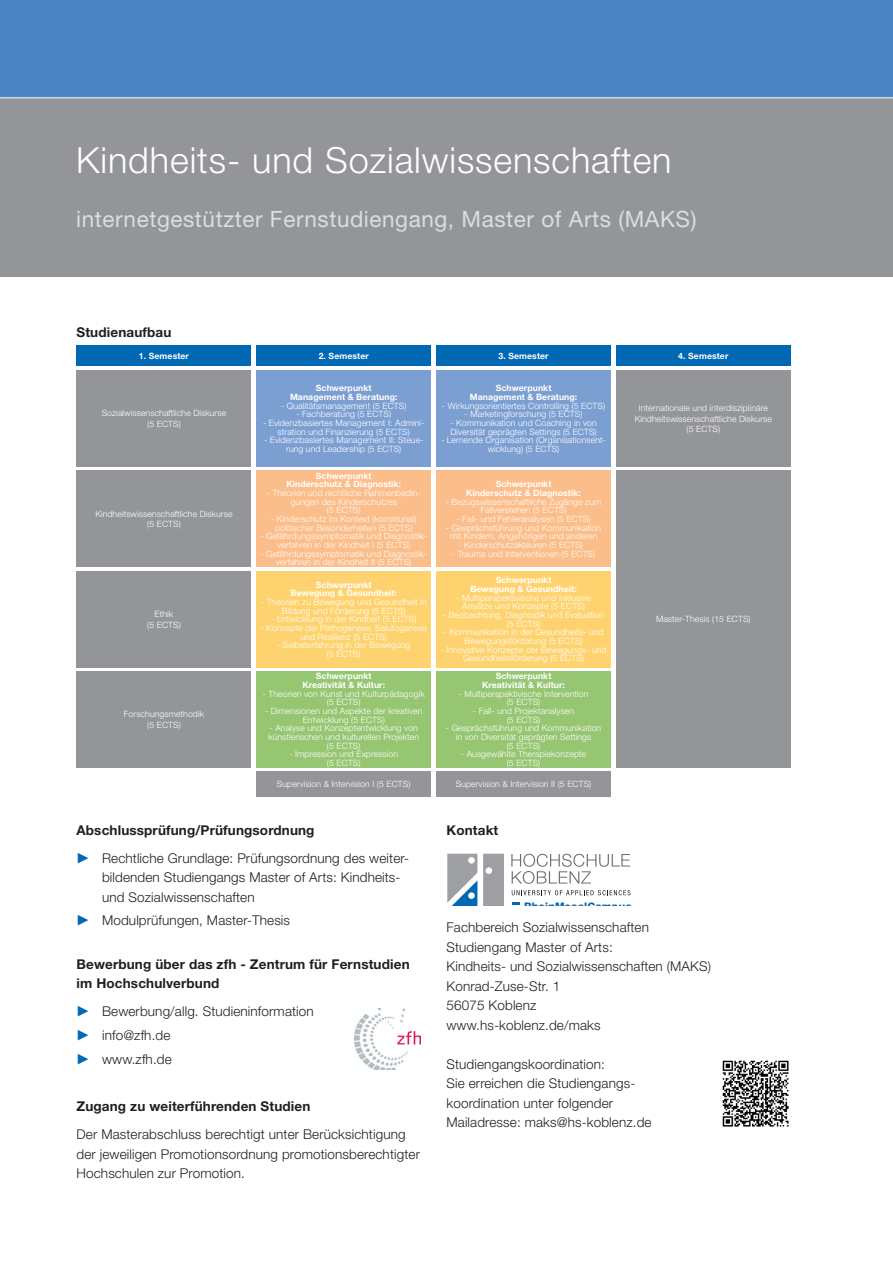
<style>
.page{position:relative;width:893px;height:1263px;background:#fff}
.page>*{position:absolute;margin:0;border:0;box-sizing:border-box;transform-origin:0 0}
.t1{font:300 36px "Helvetica Neue LT Std";letter-spacing:.025em;color:#fff}
.t2{font:22.5px "Helvetica Neue LT Std";letter-spacing:.025em;color:#dcdddf}
.t3{font:300 13.5px/19.5px "Helvetica Neue LT Std";letter-spacing:.01em;color:#231f20}
.t4{font:700 13.5px/19.5px "Helvetica Neue LT Std";letter-spacing:.01em;color:#231f20}
.t5{font:800 10.35px "Helvetica Neue LT Std";letter-spacing:.025em;color:#0168b3}
.t6{font:300 8.7px/8.7px "Helvetica Neue LT Std";letter-spacing:.01em;color:#fff;text-align:center}
.t7{font:700 8.7px/8.7px "Helvetica Neue LT Std";letter-spacing:.01em;color:#fff;text-align:center}
.s1{font-family:"European Pi Four";font-weight:400;color:#0168b3}
</style>
<div class="page">
<div style="left:0;top:98px;width:893px;height:178px;background:#939598"></div>
<div style="left:0;top:0;width:893px;height:98px;background:#4c85c3"></div>
<svg style="left:512px;top:902px;width:7px;height:3px"></svg>
<svg style="left:483px;top:854px;width:21px;height:51px"></svg>
<svg style="left:447px;top:854px;width:30px;height:51px"></svg>
<svg style="left:511px;top:854px;width:119px;height:30px"></svg>
<svg style="left:512px;top:890px;width:118px;height:5px"></svg>
<img style="left:722px;top:1060px;width:67px;height:67px">
<div style="left:77px;top:345px;width:174px;height:21px;background:#0168b3"></div>
<div style="left:256px;top:345px;width:175px;height:21px;background:#0168b3"></div>
<div style="left:436px;top:345px;width:175px;height:21px;background:#0168b3"></div>
<div style="left:616px;top:345px;width:175px;height:21px;background:#0168b3"></div>
<div style="left:77px;top:370px;width:174px;height:97px;background:#939598"></div>
<div style="left:256px;top:370px;width:175px;height:97px;background:#7c9fd2"></div>
<div style="left:77px;top:470px;width:174px;height:97px;background:#939598"></div>
<div style="left:77px;top:571px;width:174px;height:97px;background:#939598"></div>
<div style="left:77px;top:671px;width:174px;height:97px;background:#939598"></div>
<div style="left:256px;top:470px;width:175px;height:97px;background:#fbbd89"></div>
<div style="left:256px;top:571px;width:175px;height:97px;background:#fed36f"></div>
<div style="left:256px;top:671px;width:175px;height:97px;background:#96c672"></div>
<div style="left:616px;top:370px;width:175px;height:97px;background:#939598"></div>
<div style="left:616px;top:470px;width:175px;height:298px;background:#939598"></div>
<div style="left:436px;top:370px;width:175px;height:97px;background:#7c9fd2"></div>
<div style="left:436px;top:470px;width:175px;height:97px;background:#fbbd89"></div>
<div style="left:436px;top:571px;width:175px;height:97px;background:#fed36f"></div>
<div style="left:436px;top:671px;width:175px;height:97px;background:#96c672"></div>
<div style="left:256px;top:771px;width:175px;height:26px;background:#939598"></div>
<div style="left:436px;top:771px;width:175px;height:26px;background:#939598"></div>
<img style="left:354px;top:1008px;width:67px;height:62px">
<hr style="left:0;top:97px;width:893px;height:1px;background:#fff">
<p class="t1" style="left:76px;top:138px;width:597px">Kindheits- und Sozialwissenschaften</p>
<p class="t2" style="left:76px;top:205px;width:622px">internetgestützter Fernstudiengang, Master of Arts (MAKS)</p>
<p class="t4" style="left:77px;top:322px;width:96px">Studienaufbau</p>
<p class="t7" style="left:139px;top:351px;width:52px">1. Semester</p>
<p class="t7" style="left:319px;top:351px;width:52px">2. Semester</p>
<p class="t7" style="left:498px;top:351px;width:52px">3. Semester</p>
<p class="t7" style="left:678px;top:351px;width:52px">4. Semester</p>
<p class="t6" style="left:102px;top:408px;width:126px;line-height:10.5px">Sozialwissenschaftliche Diskurse (5 ECTS)</p>
<p class="t6" style="left:95px;top:508px;width:139px;line-height:10.5px">Kindheitswissenschaftliche Diskurse (5 ECTS)</p>
<p class="t6" style="left:147px;top:609px;width:35px;line-height:10.5px">Ethik<br>(5 ECTS)</p>
<p class="t6" style="left:124px;top:709px;width:82px;line-height:10.5px">Forschungsmethodik (5 ECTS)</p>
<p class="t7" style="left:290px;top:384px;width:109px">Schwerpunkt<br>Management &amp; Beratung:</p>
<p class="t6" style="left:281px;top:401px;width:127px">- Qualitätsmanagement (5 ECTS)</p>
<p class="t6" style="left:296px;top:410px;width:96px">- Fachberatung (5 ECTS)</p>
<p class="t6" style="left:263px;top:418px;width:163px">- Evidenzbasiertes Management I: Admini&shy;stration und Finanzierung (5 ECTS)</p>
<p class="t6" style="left:264px;top:436px;width:161px">- Evidenzbasiertes Management II: Steue&shy;rung und Leadership (5 ECTS)</p>
<p class="t7" style="left:286px;top:471px;width:116px">Schwerpunkt<br>Kinderschutz &amp; Diagnostik:</p>
<p class="t6" style="left:267px;top:488px;width:155px">- Theorien und rechtliche Rahmenbedin&shy;gungen des Kinderschutzes<br>(5 ECTS)</p>
<p class="t6" style="left:271px;top:514px;width:147px">- Kinderschutz im Kontext (kommunal) politischer Besonderheiten (5 ECTS)</p>
<p class="t6" style="left:260px;top:532px;width:168px">- Gefährdungssymptomatik und Diagnostik&shy;verfahren in der Kindheit I (5 ECTS)</p>
<p class="t6" style="left:260px;top:549px;width:168px">- Gefährdungssymptomatik und Diagnostik&shy;verfahren in der Kindheit II (5 ECTS)</p>
<p class="t7" style="left:291px;top:580px;width:108px">Schwerpunkt<br>Bewegung &amp; Gesundheit:</p>
<p class="t6" style="left:261px;top:597px;width:167px">- Theorien zu Bewegung und Gesundheit in<br>Bildung und Förderung (5 ECTS)</p>
<p class="t6" style="left:271px;top:615px;width:147px">- Entwicklung in der Kindheit (5 ECTS)</p>
<p class="t6" style="left:260px;top:623px;width:168px">- Konzepte der Pathogenese, Salutogenese und Resilienz (5 ECTS)</p>
<p class="t6" style="left:277px;top:641px;width:135px">- Selbsterfahrung in der Bewegung (5 ECTS)</p>
<p class="t7" style="left:302px;top:672px;width:84px">Schwerpunkt<br>Kreativität &amp; Kultur:</p>
<p class="t6" style="left:263px;top:689px;width:163px">- Theorien von Kunst und Kulturpädagogik (5 ECTS)</p>
<p class="t6" style="left:265px;top:706px;width:159px">- Dimensionen und Aspekte der kreativen<br>Entwicklung (5 ECTS)</p>
<p class="t6" style="left:268px;top:724px;width:152px">- Analyse und Konzeptentwicklung von künstlerischen und kulturellen Projekten (5 ECTS)</p>
<p class="t6" style="left:289px;top:750px;width:110px">- Impression und Expression (5 ECTS)</p>
<p class="t7" style="left:470px;top:384px;width:109px">Schwerpunkt<br>Management &amp; Beratung:</p>
<p class="t6" style="left:442px;top:401px;width:165px">- Wirkungsorientiertes Controlling (5 ECTS)</p>
<p class="t6" style="left:465px;top:410px;width:119px">- Marketingforschung (5 ECTS)</p>
<p class="t6" style="left:450px;top:418px;width:148px;text-align:left">- Kommunikation und Coaching in von<br>Diversität geprägten Settings (5 ECTS)</p>
<p class="t6" style="left:441px;top:436px;width:166px">- Lernende Organisation (Organisationsent&shy;wicklung) (5 ECTS)</p>
<p class="t7" style="left:466px;top:480px;width:116px">Schwerpunkt<br>Kinderschutz &amp; Diagnostik:</p>
<p class="t6" style="left:446px;top:497px;width:157px">- Bezugswissenschaftliche Zugänge zum<br>Fallverstehen (5 ECTS)</p>
<p class="t6" style="left:456px;top:514px;width:136px">- Fall- und Fehleranalysen (5 ECTS)</p>
<p class="t6" style="left:446px;top:523px;width:157px">- Gesprächsführung und Kommunikation mit Kindern, Angehörigen und anderen<br>Kinderschutzakteuren (5 ECTS)</p>
<p class="t6" style="left:452px;top:549px;width:145px">- Trauma und Interventionen (5 ECTS)</p>
<p class="t7" style="left:470px;top:576px;width:108px">Schwerpunkt<br>Bewegung &amp; Gesundheit:</p>
<p class="t6" style="left:456px;top:593px;width:136px">- Multiperspektivische und inklusive<br>Ansätze und Konzepte (5 ECTS)</p>
<p class="t6" style="left:443px;top:610px;width:162px">- Beobachtung, Diagnostik und Evaluation (5 ECTS)</p>
<p class="t6" style="left:444px;top:628px;width:162px">- Kommunikation in der Gesundheits- und<br>Bewegungsförderung (5 ECTS)</p>
<p class="t6" style="left:441px;top:645px;width:167px">- Innovative Konzepte der Bewegungs- und<br>Gesundheitsförderung (5 ECTS)</p>
<p class="t7" style="left:482px;top:672px;width:84px">Schwerpunkt<br>Kreativität &amp; Kultur:</p>
<p class="t6" style="left:459px;top:689px;width:131px">- Multiperspektivische Intervention (5 ECTS)</p>
<p class="t6" style="left:473px;top:706px;width:103px">- Fall- und Projektanalysen (5 ECTS)</p>
<p class="t6" style="left:446px;top:724px;width:157px">- Gesprächsführung und Kommunikation in von Diversität geprägten Settings<br>(5 ECTS)</p>
<p class="t6" style="left:461px;top:750px;width:127px">- Ausgewählte Therapiekonzepte (5 ECTS)</p>
<p class="t6" style="left:277px;top:779px;width:135px">Supervision &amp; Intervision I (5 ECTS)</p>
<p class="t6" style="left:456px;top:779px;width:137px">Supervision &amp; Intervision II (5 ECTS)</p>
<p class="t6" style="left:635px;top:403px;width:139px;line-height:10.5px">Internationale und interdisziplinäre<br>Kindheitswissenschaftliche Diskurse (5 ECTS)</p>
<p class="t6" style="left:656px;top:615px;width:96px">Master-Thesis (15 ECTS)</p>
<p class="t4" style="left:77px;top:820px;width:239px">Abschlussprüfung/Prüfungsordnung</p>
<p class="t3" style="left:102px;top:848px;width:309px;text-indent:-26px"><span class="s1">P</span> Rechtliche Grundlage: Prüfungsordnung des weiter&shy;bildenden Studiengangs Master of Arts: Kindheits&shy;und Sozialwissenschaften</p>
<p class="t3" style="left:77px;top:910px;width:215px"><span class="s1">P</span> Modulprüfungen, Master-Thesis</p>
<p class="t4" style="left:77px;top:954px;width:335px">Bewerbung über das zfh - Zentrum für Fernstudien im Hochschulverbund</p>
<p class="t3" style="left:77px;top:1001px;width:239px"><span class="s1">P</span> Bewerbung/allg. Studieninformation</p>
<p class="t3" style="left:77px;top:1025px;width:95px"><span class="s1">P</span> info@zfh.de</p>
<p class="t3" style="left:77px;top:1049px;width:97px"><span class="s1">P</span> www.zfh.de</p>
<p class="t4" style="left:77px;top:1096px;width:235px">Zugang zu weiterführenden Studien</p>
<p class="t3" style="left:77px;top:1124px;width:345px">Der Masterabschluss berechtigt unter Berücksichtigung der jeweiligen Promotionsordnung promotionsberechtigter<br>Hochschulen zur Promotion.</p>
<p class="t4" style="left:446px;top:820px;width:53px">Kontakt</p>
<p class="t5" style="left:524px;top:900px;width:109px">RheinMoselCampus</p>
<p class="t3" style="left:446px;top:917px;width:204px">Fachbereich Sozialwissenschaften</p>
<p class="t3" style="left:446px;top:937px;width:266px">Studiengang Master of Arts:<br>Kindheits- und Sozialwissenschaften (MAKS)</p>
<p class="t3" style="left:446px;top:976px;width:115px">Konrad-Zuse-Str. 1</p>
<p class="t3" style="left:446px;top:995px;width:91px">56075 Koblenz</p>
<p class="t3" style="left:446px;top:1015px;width:156px">www.hs-koblenz.de/maks</p>
<p class="t3" style="left:446px;top:1054px;width:160px">Studiengangskoordination:</p>
<p class="t3" style="left:446px;top:1073px;width:190px">Sie erreichen die Studiengangs&shy;koordination unter folgender</p>
<p class="t3" style="left:446px;top:1112px;width:207px">Mailadresse: maks@hs-koblenz.de</p>
</div>
